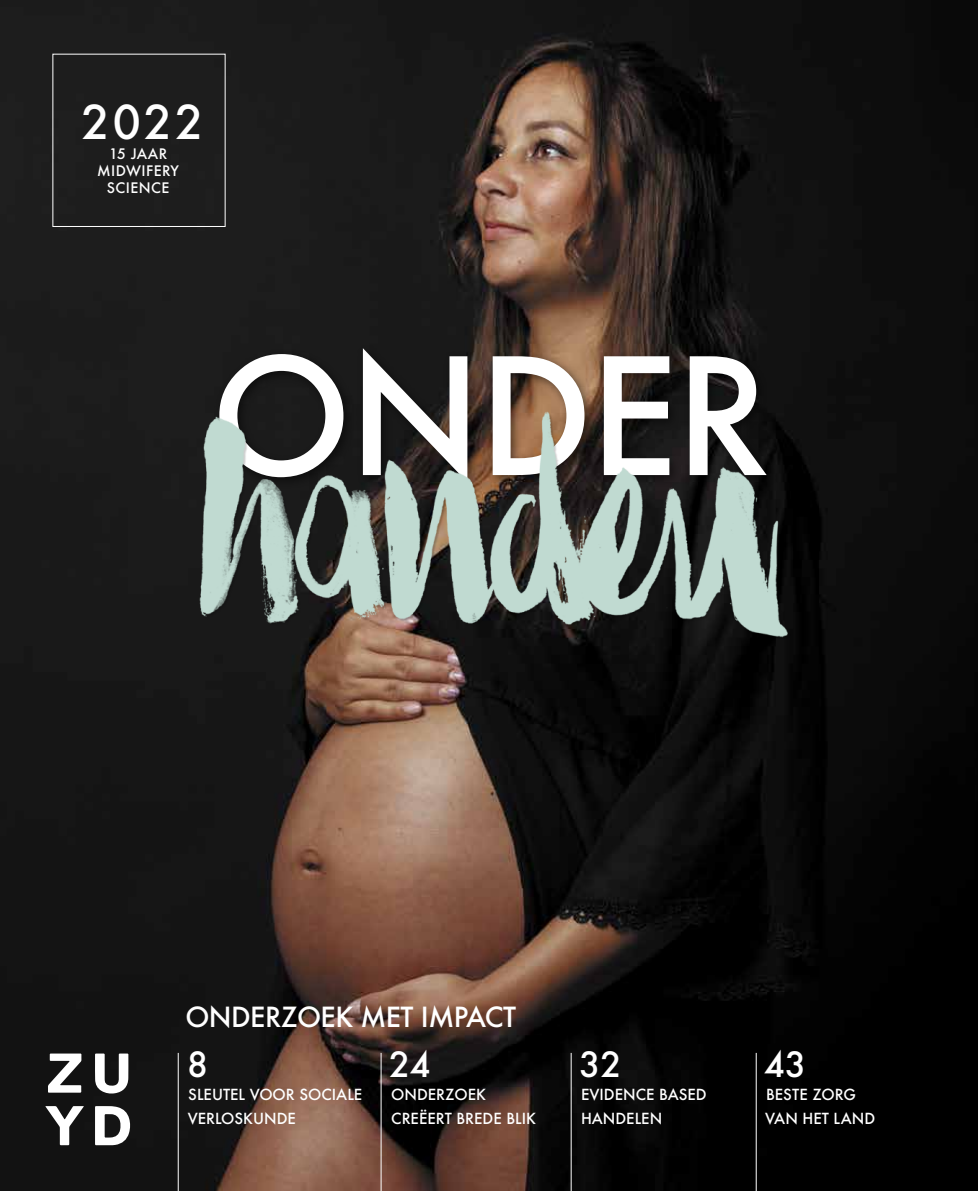
<style>
.page{position:relative;width:978px;height:1191px;background:#fff}
.page>*{position:absolute;margin:0;border:0;box-sizing:border-box;transform-origin:0 0}
.t1{font:500 157.5px "Futura";letter-spacing:-.02em;color:#fff}
.t2{font:500 45.45px "Futura";color:#fff}
.t3{font:500 33.75px "Futura";color:#fff}
.t4{font:500 27px "Futura";letter-spacing:-.02em;color:#fff}
.t5{font:500 14.85px/23.2px "Futura";color:#fff}
.t6{font:500 14.1px/17px "Futura";letter-spacing:.03em;color:#fff;text-align:center}
</style>
<div class="page">
<img style="left:0;top:0;width:978px;height:1191px">
<div style="left:214px;top:344px;width:564px;height:149px;background:#000;opacity:.5"></div>
<img style="left:190px;top:396px;width:600px;height:252px">
<hr style="left:178px;top:1053px;width:1px;height:138px;background:#fff">
<hr style="left:381px;top:1053px;width:1px;height:138px;background:#fff">
<hr style="left:571px;top:1053px;width:1px;height:138px;background:#fff">
<hr style="left:756px;top:1053px;width:1px;height:138px;background:#fff">
<svg style="left:48px;top:1053px;width:33px;height:39px"></svg>
<svg style="left:45px;top:1106px;width:39px;height:39px"></svg>
<svg style="left:95px;top:1053px;width:33px;height:41px"></svg>
<svg style="left:95px;top:1106px;width:35px;height:39px"></svg>
<h2 class="t2" style="left:81px;top:91px;width:123px">2022</h2>
<p class="t6" style="left:97px;top:146px;width:83px">15 JAAR<br>MIDWIFERY<br>SCIENCE</p>
<h1 class="t1" style="left:211px;top:308px;width:561px">ONDER</h1>
<h3 class="t4" style="left:185px;top:998px;width:332px">ONDERZOEK MET IMPACT</h3>
<h3 class="t3" style="left:187px;top:1041px;width:22px">8</h3>
<p class="t5" style="left:188px;top:1082px;width:176px">SLEUTEL VOOR SOCIALE<br>VERLOSKUNDE</p>
<h3 class="t3" style="left:389px;top:1041px;width:43px">24</h3>
<p class="t5" style="left:391px;top:1082px;width:146px">ONDERZOEK<br>CREËERT BREDE BLIK</p>
<h3 class="t3" style="left:579px;top:1041px;width:43px">32</h3>
<p class="t5" style="left:581px;top:1082px;width:127px">EVIDENCE BASED<br>HANDELEN</p>
<h3 class="t3" style="left:764px;top:1041px;width:43px">43</h3>
<p class="t5" style="left:765px;top:1082px;width:112px">BESTE ZORG<br>VAN HET LAND</p>
</div>
